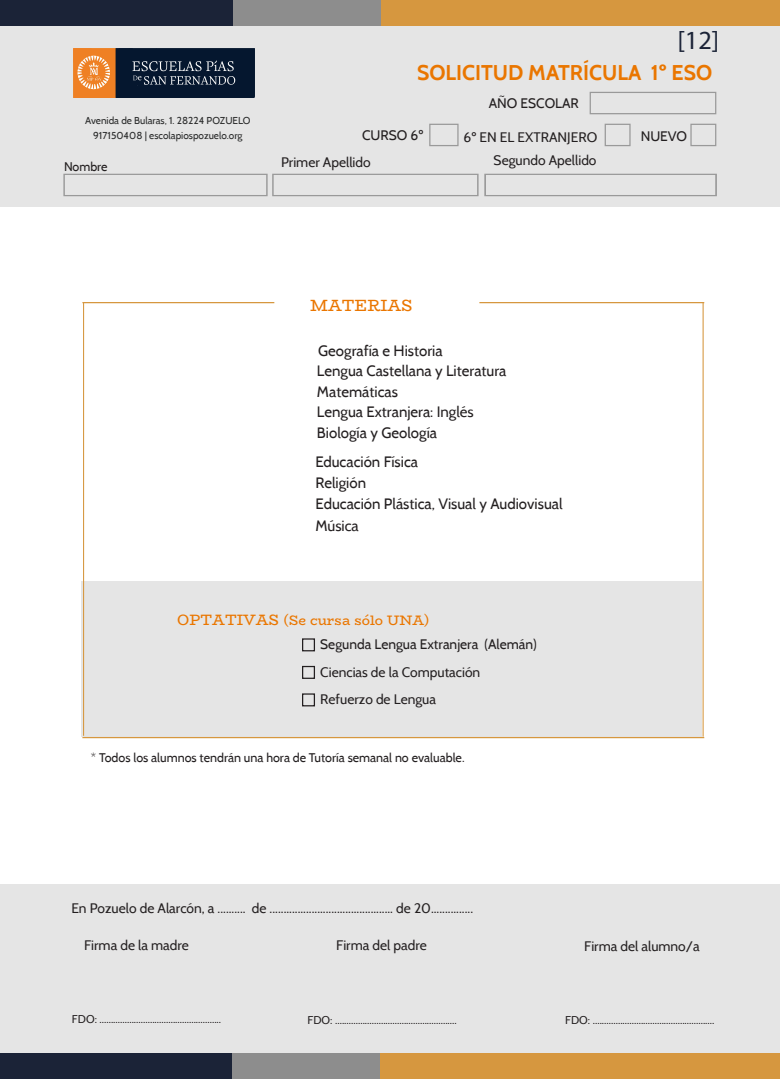
<style>
.page{position:relative;width:780px;height:1079px;background:#fff}
.page>*{position:absolute;margin:0;border:0;box-sizing:border-box;transform-origin:0 0}
.t1{font:26.25px "Myriad Pro";color:#1b2337}
.t2{font:700 21.25px "Cabin";color:#ea7600}
.t3{font:16.25px "Bio Rhyme";color:#ea7600}
.t4{font:15px/20.5px "Cabin";color:#231f20}
.t5{font:13.75px "Cabin";color:#231f20}
.t6{font:13.75px/27.5px "Cabin";color:#231f20}
.t7{font:13.75px "Bio Rhyme";color:#ea7600}
.t8{font:12.5px "Cabin";color:#231f20}
.t9{font:11.25px "Cabin";color:#231f20}
.t10{font:10px/14.5px "Cabin";color:#2b2c2c;text-align:center}
.s1{font-style:inherit}
.s2{font-size:15px}
</style>
<div class="page">
<div style="left:0;top:25px;width:779px;height:182px;background:#e5e5e5"></div>
<div style="left:0;top:884px;width:780px;height:169px;background:#e5e5e5"></div>
<div style="left:81px;top:581px;width:621px;height:156px;background:#e5e5e5"></div>
<div style="left:0;top:0;width:233px;height:25px;background:#1b2337"></div>
<div style="left:380px;top:0;width:400px;height:25px;background:#d6973f"></div>
<div style="left:233px;top:0;width:147px;height:25px;background:#8d8d8d"></div>
<div style="left:589px;top:92px;width:127px;height:22px;border:1px solid #999"></div>
<div style="left:604px;top:124px;width:26px;height:22px;border:1px solid #999"></div>
<div style="left:429px;top:124px;width:29px;height:22px;border:1px solid #999"></div>
<div style="left:690px;top:124px;width:26px;height:22px;border:1px solid #999"></div>
<div style="left:63px;top:174px;width:204px;height:22px;border:1px solid #999"></div>
<div style="left:272px;top:174px;width:206px;height:22px;border:1px solid #999"></div>
<div style="left:484px;top:174px;width:232px;height:22px;border:1px solid #999"></div>
<div style="left:0;top:1053px;width:232px;height:25px;background:#1b2337"></div>
<div style="left:379px;top:1053px;width:401px;height:25px;background:#d6973f"></div>
<div style="left:232px;top:1053px;width:147px;height:25px;background:#8d8d8d"></div>
<hr style="left:479px;top:302px;width:225px;height:1px;background:#d6973f">
<hr style="left:82px;top:302px;width:192px;height:1px;background:#d6973f">
<hr style="left:83px;top:302px;width:1px;height:433px;background:#d6973f">
<hr style="left:702px;top:302px;width:1px;height:434px;background:#d6973f">
<hr style="left:82px;top:737px;width:622px;height:1px;background:#d6973f">
<div style="left:302px;top:638px;width:13px;height:13px;border:1px solid #231f20"></div>
<div style="left:302px;top:665px;width:13px;height:14px;border:1px solid #231f20"></div>
<div style="left:302px;top:693px;width:13px;height:13px;border:1px solid #231f20"></div>
<img style="left:74px;top:49px;width:181px;height:48px">
<h1 class="t1" style="left:677px;top:24px;width:43px">[12]</h1>
<h2 class="t2" style="left:417px;top:59px;width:296px">SOLICITUD MATRÍCULA 1º ESO</h2>
<p class="t10" style="left:85px;top:113px;width:167px">Avenida de Bularas, 1. 28224 POZUELO<br>917150408 | escolapiospozuelo.org</p>
<p class="t8" style="left:64px;top:159px;width:45px">Nombre</p>
<p class="t6" style="left:362px;top:122px;width:63px">CURSO 6º</p>
<p class="t5" style="left:281px;top:154px;width:91px">Primer Apellido</p>
<p class="t6" style="left:488px;top:89px;width:92px">AÑO ESCOLAR</p>
<p class="t5" style="left:463px;top:129px;width:135px">6º EN EL EXTRANJERO</p>
<p class="t5" style="left:493px;top:151px;width:104px">Segundo Apellido</p>
<p class="t6" style="left:640px;top:122px;width:48px">NUEVO</p>
<p class="t3" style="left:310px;top:293px;width:104px">MATERIAS</p>
<p class="t4" style="left:317px;top:340px;width:191px">Geografía e Historia<br>Lengua Castellana y Literatura<br>Matemáticas<br>Lengua Extranjera<span class="s1">: Inglés<br></span>Biología y Geología</p>
<p class="t4" style="left:315px;top:450px;width:249px;line-height:21.4px">Educación Física<br>Religión<br>Educación Plástica, Visual y Audiovisual<br>Música</p>
<p class="t7" style="left:177px;top:609px;width:253px"><span class="s2">OPTATIVAS</span> (Se cursa sólo UNA)</p>
<p class="t6" style="left:320px;top:630px;width:218px">Segunda Lengua Extranjera (Alemán)<br>Ciencias de la Computación<br>Refuerzo de Lengua</p>
<p class="t8" style="left:91px;top:750px;width:375px">* Todos los alumnos tendrán una hora de Tutoría semanal no evaluable.</p>
<p class="t5" style="left:71px;top:899px;width:403px">En Pozuelo de Alarcón, a .......... de ............................................ de 20...............</p>
<p class="t5" style="left:84px;top:936px;width:106px">Firma de la madre</p>
<p class="t5" style="left:336px;top:936px;width:92px">Firma del padre</p>
<p class="t5" style="left:584px;top:937px;width:117px">Firma del alumno/a</p>
<p class="t9" style="left:72px;top:1012px;width:151px">FDO: .....................................................</p>
<p class="t9" style="left:307px;top:1013px;width:151px">FDO: .....................................................</p>
<p class="t9" style="left:565px;top:1013px;width:151px">FDO: .....................................................</p>
</div>
